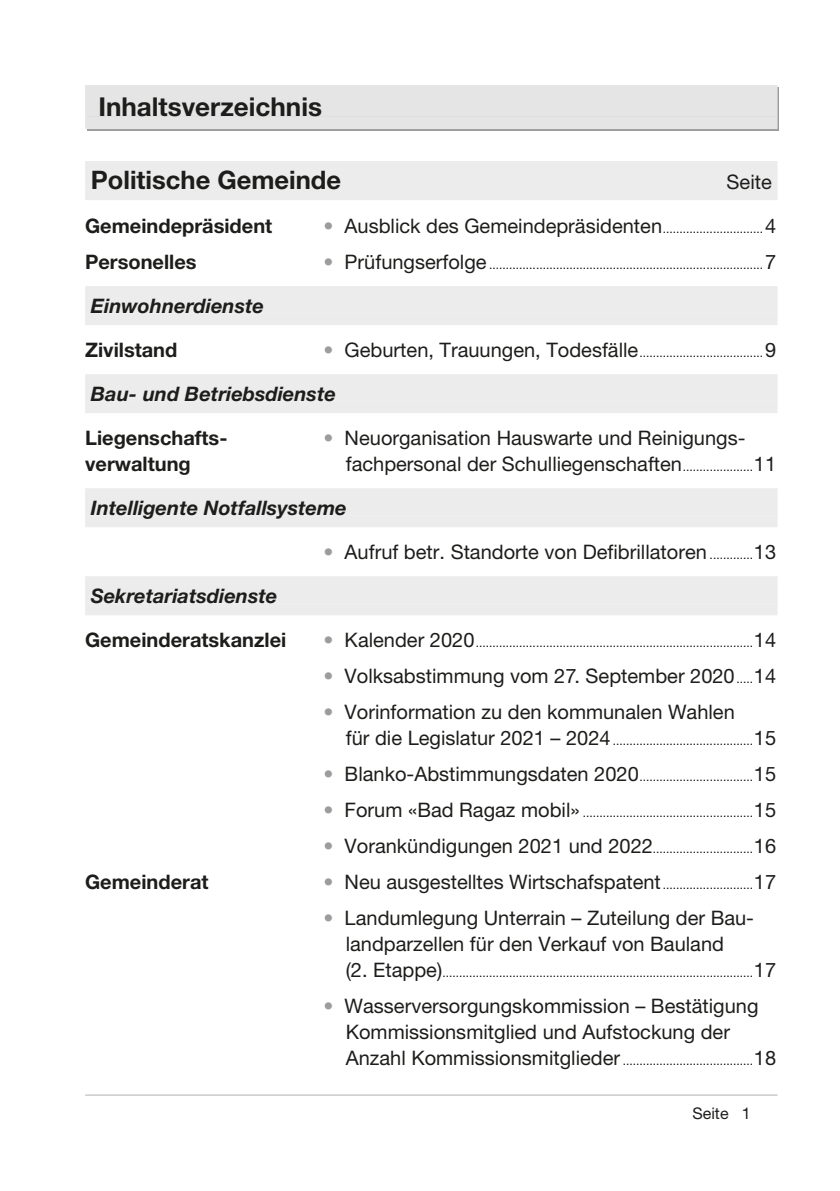
<style>
.page{position:relative;width:840px;height:1191px;background:#fff}
.page>*{position:absolute;margin:0;border:0;box-sizing:border-box;transform-origin:0 0}
.t1{font:700 26px "Helvetica Neue";color:#1d1d1b}
.t2{font:700 25.6px "Helvetica Neue";color:#1d1d1b}
.t3{font:20px/26px "Helvetica Neue";color:#1d1d1b;text-align:center}
.t4{font:700 20px "Helvetica Neue";color:#1d1d1b}
.t5{font:italic 700 20px "Helvetica Neue";color:#1d1d1b}
.t6{font:16px "Helvetica Neue";color:#1d1d1b}
.t7{font:12px "Helvetica Neue";color:#1d1d1b}
.s1{color:#9d9c9c}
.s2{font-size:12px}
.s3{font-size:20px;color:#9d9c9c}
.s4{font-size:20px}
</style>
<div class="page">
<hr style="left:85px;top:1094px;width:692px;height:1px;background:#b2b2b2">
<div style="left:88px;top:87px;width:690px;height:44px;background:#9d9c9c"></div>
<div style="left:85px;top:85px;width:692px;height:31px;background:#e5e5e5"></div>
<div style="left:85px;top:116px;width:692px;height:13px;background:#e5e5e5"></div>
<div style="left:85px;top:161px;width:692px;height:28px;background:#ececec"></div>
<div style="left:85px;top:189px;width:692px;height:11px;background:#ececec"></div>
<div style="left:85px;top:286px;width:692px;height:27px;background:#ececec"></div>
<div style="left:85px;top:313px;width:692px;height:12px;background:#ececec"></div>
<div style="left:85px;top:374px;width:692px;height:27px;background:#ececec"></div>
<div style="left:85px;top:401px;width:692px;height:12px;background:#ececec"></div>
<div style="left:85px;top:488px;width:692px;height:27px;background:#ececec"></div>
<div style="left:85px;top:515px;width:692px;height:12px;background:#ececec"></div>
<div style="left:85px;top:576px;width:692px;height:27px;background:#ececec"></div>
<div style="left:85px;top:603px;width:692px;height:12px;background:#ececec"></div>
<h1 class="t1" style="left:98px;top:98px;width:225px">Inhaltsverzeichnis</h1>
<h2 class="t2" style="left:91px;top:171px;width:252px">Politische Gemeinde</h2>
<h3 class="t3" style="left:726px;top:171px;width:47px">Seite</h3>
<h3 class="t4" style="left:85px;top:219px;width:188px">Gemeindepräsident</h3>
<h3 class="t3" style="left:323px;top:215px;width:454px"><span class="s1">•</span> Ausblick des Gemeindepräsidenten <span class="s2">..............................</span> 4</h3>
<h3 class="t4" style="left:85px;top:255px;width:113px">Personelles</h3>
<p class="t7" style="left:323px;top:260px;width:454px"><span class="s3">•</span> <span class="s4">Prüfungserfolge</span> .................................................................................. <span class="s4">7</span></p>
<h3 class="t5" style="left:91px;top:299px;width:175px">Einwohnerdienste</h3>
<h3 class="t4" style="left:85px;top:343px;width:94px">Zivilstand</h3>
<p class="t7" style="left:323px;top:348px;width:454px"><span class="s3">•</span> <span class="s4">Geburten, Trauungen, Todesfälle</span> ..................................... <span class="s4">9</span></p>
<h3 class="t5" style="left:91px;top:387px;width:246px">Bau- und Betriebsdienste</h3>
<h3 class="t4" style="left:85px;top:431px;width:144px">Liegenschafts-</h3>
<h3 class="t3" style="left:323px;top:427px;width:423px"><span class="s1">•</span> Neuorganisation Hauswarte und Reinigungs-</h3>
<h3 class="t4" style="left:85px;top:457px;width:107px">verwaltung</h3>
<h3 class="t3" style="left:345px;top:453px;width:431px">fachpersonal der Schulliegenschaften <span class="s2">.....................</span>11</h3>
<h3 class="t5" style="left:91px;top:501px;width:257px">Intelligente Notfallsysteme</h3>
<h3 class="t3" style="left:323px;top:541px;width:454px"><span class="s1">•</span> Aufruf betr. Standorte von Defibrillatoren <span class="s2">.............</span>13</h3>
<h3 class="t5" style="left:91px;top:589px;width:188px">Sekretariatsdienste</h3>
<h3 class="t4" style="left:85px;top:633px;width:203px">Gemeinderatskanzlei</h3>
<p class="t7" style="left:323px;top:638px;width:454px"><span class="s3">•</span> <span class="s4">Kalender 2020</span> ...................................................................................<span class="s4">14</span></p>
<h3 class="t3" style="left:323px;top:665px;width:454px"><span class="s1">•</span> Volksabstimmung vom 27. September 2020 <span class="s2">.....</span>14</h3>
<h3 class="t3" style="left:323px;top:701px;width:412px"><span class="s1">•</span> Vorinformation zu den kommunalen Wahlen</h3>
<p class="t7" style="left:345px;top:736px;width:431px"><span class="s4">für die Legislatur 2021 – 2024</span> ..........................................<span class="s4">15</span></p>
<p class="t7" style="left:323px;top:772px;width:454px"><span class="s3">•</span> <span class="s4">Blanko-Abstimmungsdaten 2020</span> ..................................<span class="s4">15</span></p>
<p class="t7" style="left:323px;top:808px;width:454px"><span class="s3">•</span> <span class="s4">Forum «Bad Ragaz mobil»</span> ...................................................<span class="s4">15</span></p>
<p class="t7" style="left:323px;top:844px;width:454px"><span class="s3">•</span> <span class="s4">Vorankündigungen 2021 und 2022</span>..............................<span class="s4">16</span></p>
<h3 class="t4" style="left:85px;top:875px;width:125px">Gemeinderat</h3>
<h3 class="t3" style="left:323px;top:871px;width:454px"><span class="s1">•</span> Neu ausgestelltes Wirtschafspatent <span class="s2">...........................</span>17</h3>
<h3 class="t3" style="left:323px;top:907px;width:432px"><span class="s1">•</span> Landumlegung Unterrain – Zuteilung der Bau&shy;landparzellen für den Verkauf von Bauland</h3>
<p class="t7" style="left:345px;top:968px;width:431px"><span class="s4">(2. Etappe)</span>.............................................................................................<span class="s4">17</span></p>
<h3 class="t3" style="left:323px;top:995px;width:436px"><span class="s1">•</span> Wasserversorgungskommission – Bestätigung<br>Kommissionsmitglied und Aufstockung der</h3>
<p class="t7" style="left:345px;top:1056px;width:431px"><span class="s4">Anzahl Kommissionsmitglieder</span> .......................................<span class="s4">18</span></p>
<h3 class="t6" style="left:692px;top:1107px;width:60px">Seite 1</h3>
</div>
